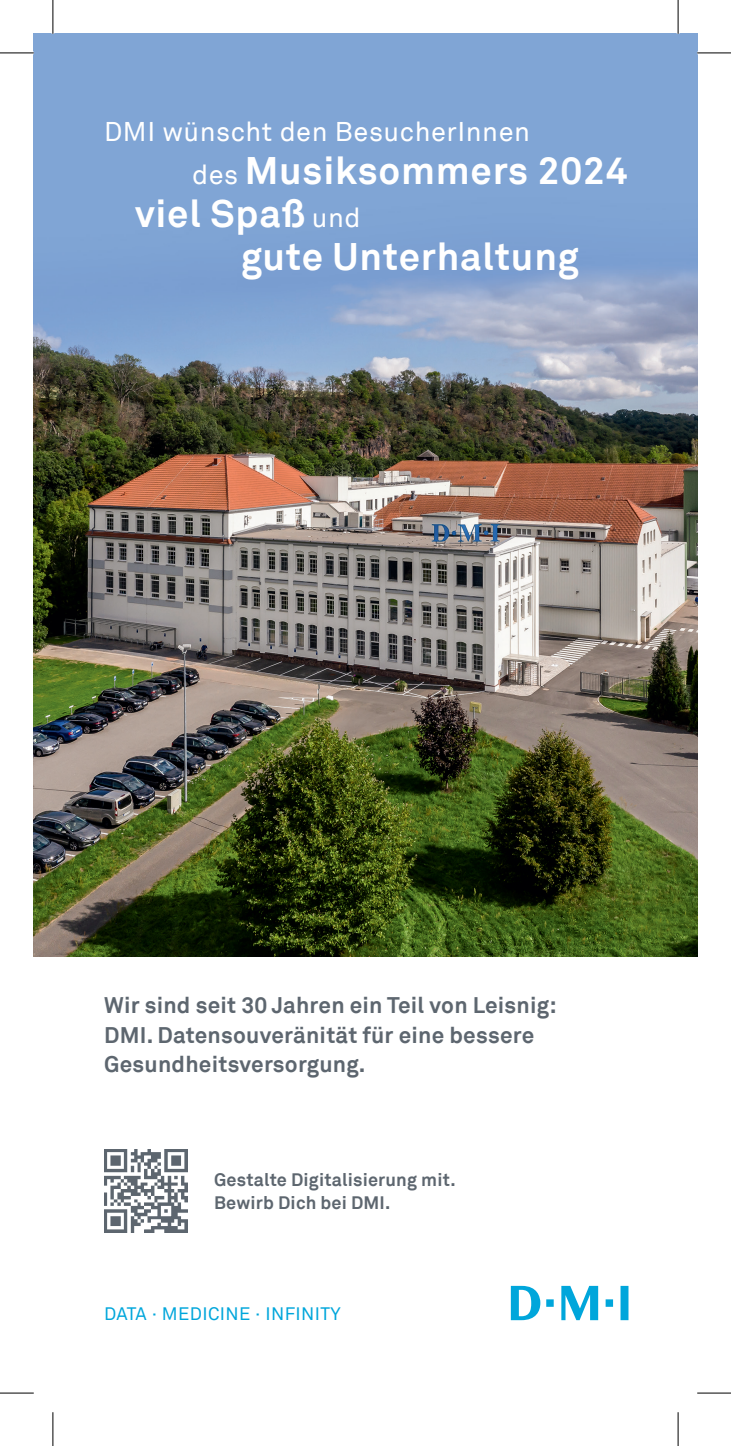
<style>
.page{position:relative;width:731px;height:1446px;background:#fff}
.page>*{position:absolute;margin:0;border:0;box-sizing:border-box;transform-origin:0 0}
.t1{font:700 38.25px/43px "Akkurat";letter-spacing:.02em;color:#fff}
.t2{font:27px "Akkurat";letter-spacing:.02em;color:#fff}
.t3{font:700 22.5px/29.2px "Akkurat";letter-spacing:.01em;color:#5d666f}
.t4{font:700 18px/22.5px "Akkurat";letter-spacing:.01em;color:#5d666f}
.t5{font:18px "Akkurat";letter-spacing:.02em;color:#00a6db}
.s1{font-weight:400;font-size:27px}
</style>
<div class="page">
<img style="left:34px;top:34px;width:663px;height:922px">
<svg style="left:511px;top:1285px;width:117px;height:34px"></svg>
<img style="left:104px;top:1149px;width:83px;height:83px">
<hr style="left:0;top:53px;width:34px;height:1px;background:#000">
<hr style="left:697px;top:53px;width:34px;height:1px;background:#000">
<hr style="left:0;top:1392px;width:34px;height:1px;background:#000">
<hr style="left:697px;top:1392px;width:34px;height:1px;background:#000">
<hr style="left:53px;top:0;width:1px;height:34px;background:#000">
<hr style="left:53px;top:1411px;width:1px;height:34px;background:#000">
<hr style="left:678px;top:0;width:1px;height:34px;background:#000">
<hr style="left:678px;top:1411px;width:1px;height:34px;background:#000">
<p class="t2" style="left:104px;top:116px;width:427px">DMI wünscht den BesucherInnen</p>
<h1 class="t1" style="left:135px;top:149px;width:494px;text-indent:57px"><span class="s1">des</span> Musiksommers 2024 viel Spaß <span class="s1">und</span></h1>
<h1 class="t1" style="left:241px;top:235px;width:339px">gute Unterhaltung</h1>
<p class="t3" style="left:104px;top:990px;width:454px">Wir sind seit 30 Jahren ein Teil von Leisnig:<br>DMI. Datensouveränität für eine bessere<br>Gesundheitsversorgung.</p>
<p class="t4" style="left:214px;top:1168px;width:243px">Gestalte Digitalisierung mit.<br>Bewirb Dich bei DMI.</p>
<p class="t5" style="left:104px;top:1303px;width:238px">DATA · MEDICINE · INFINITY</p>
</div>
